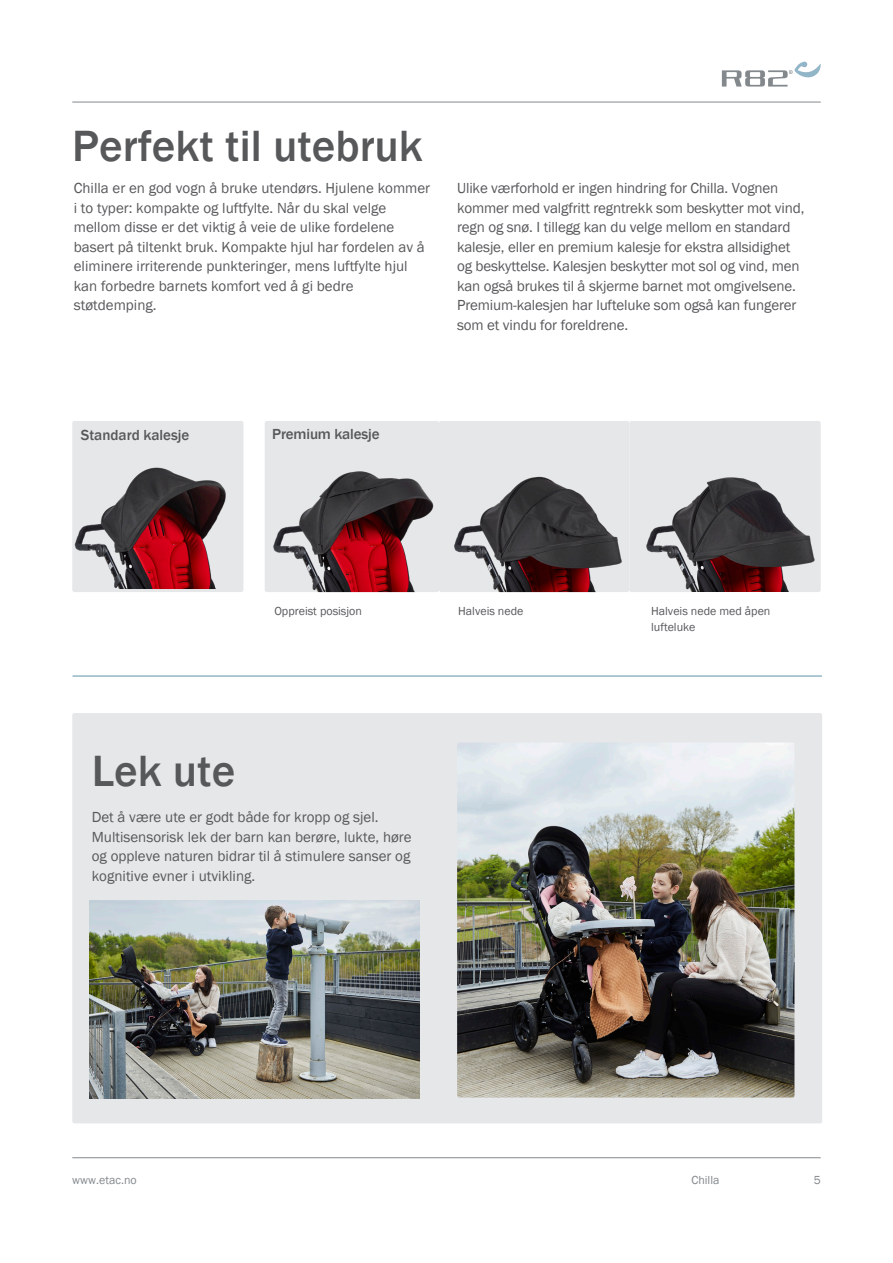
<style>
.page{position:relative;width:893px;height:1263px;background:#fff}
.page>*{position:absolute;margin:0;border:0;box-sizing:border-box;transform-origin:0 0}
._4__Body_-_Basic_body{font:500 45px "Franklin Gothic";color:#57585a}
._4__Body_-_Basic_body-2{font:15px/19.5px "Franklin Gothic";color:#57585a}
._5__Header_-_Features___options{font:500 15px "Franklin Gothic";color:#57585a}
._5__Body_-_Features___options{font:12px "Franklin Gothic";color:#57585a}
._5__Header_-_Features___options-2{font:12px/15.8px "Franklin Gothic";color:#57585a}
.t1{font:12px "Franklin Gothic";color:#83888c}
</style>
<div class="page">
<div style="left:72px;top:713px;width:750px;height:410px;background:#e6e7e9;border-radius:2px"></div>
<img style="left:457px;top:743px;width:337px;height:354px">
<hr style="left:73px;top:675px;width:748px;height:2px;background:#92b6c7">
<img style="left:72px;top:421px;width:171px;height:168px">
<img style="left:265px;top:421px;width:364px;height:171px">
<svg style="left:629px;top:421px;width:192px;height:171px;background:#a6a2a4"></svg>
<svg style="left:265px;top:421px;width:174px;height:171px;background:#ad9598"></svg>
<hr style="left:72px;top:102px;width:749px;height:1px;background:#83888c">
<hr style="left:72px;top:1157px;width:749px;height:1px;background:#83888c">
<svg style="left:722px;top:62px;width:99px;height:25px"></svg>
<img style="left:90px;top:900px;width:329px;height:199px">
<p class="_4__Body_-_Basic_body" style="left:72px;top:118px;width:352px">Perfekt til utebruk</p>
<p class="_4__Body_-_Basic_body-2" style="left:74px;top:179px;width:358px">Chilla er en god vogn å bruke utendørs. Hjulene kommer i to typer: kompakte og luftfylte. Når du skal velge mellom disse er det viktig å veie de ulike fordelene basert på tiltenkt bruk. Kompakte hjul har fordelen av å eliminere irriterende punkteringer, mens luftfylte hjul kan forbedre barnets komfort ved å gi bedre støtdemping.</p>
<p class="_4__Body_-_Basic_body-2" style="left:457px;top:179px;width:349px">Ulike værforhold er ingen hindring for Chilla. Vognen kommer med valgfritt regntrekk som beskytter mot vind, regn og snø. I tillegg kan du velge mellom en standard kalesje, eller en premium kalesje for ekstra allsidighet og beskyttelse. Kalesjen beskytter mot sol og vind, men kan også brukes til å skjerme barnet mot omgivelsene.<br>Premium-kalesjen har lufteluke som også kan fungerer som et vindu for foreldrene.</p>
<p class="_5__Header_-_Features___options" style="left:81px;top:426px;width:110px">Standard kalesje</p>
<p class="_5__Header_-_Features___options" style="left:272px;top:425px;width:109px">Premium kalesje</p>
<p class="_5__Body_-_Features___options" style="left:274px;top:604px;width:89px">Oppreist posisjon</p>
<p class="_5__Body_-_Features___options" style="left:458px;top:604px;width:67px">Halveis nede</p>
<p class="_4__Body_-_Basic_body" style="left:92px;top:743px;width:145px">Lek ute</p>
<p class="_4__Body_-_Basic_body-2" style="left:92px;top:808px;width:321px">Det å være ute er godt både for kropp og sjel.<br>Multisensorisk lek der barn kan berøre, lukte, høre og oppleve naturen bidrar til å stimulere sanser og kognitive evner i utvikling.</p>
<p class="_5__Header_-_Features___options-2" style="left:651px;top:604px;width:121px">Halveis nede med åpen lufteluke</p>
<p class="t1" style="left:72px;top:1173px;width:66px">www.etac.no</p>
<p class="t1" style="left:691px;top:1173px;width:30px">Chilla</p>
<p class="t1" style="left:814px;top:1173px;width:9px">5</p>
</div>
